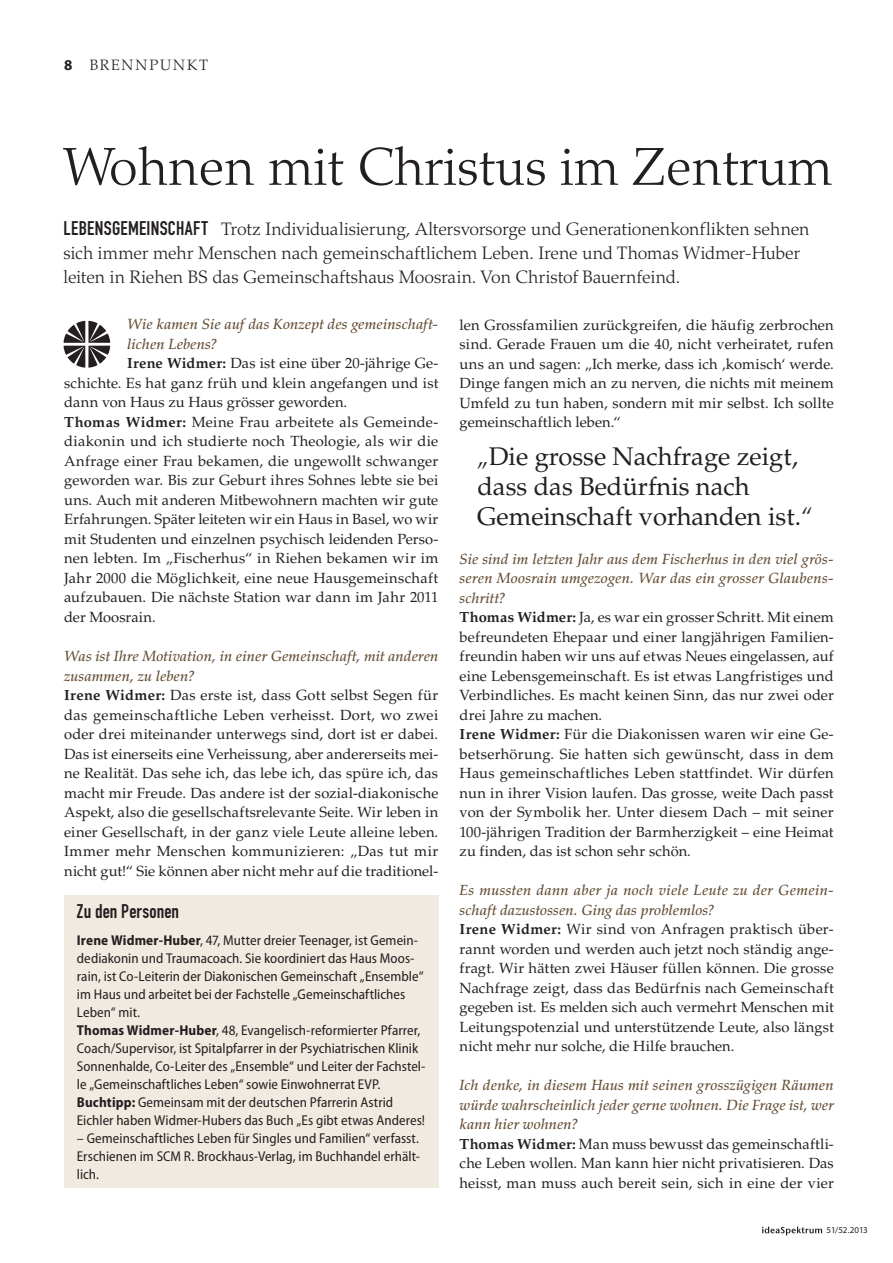
<style>
.page{position:relative;width:893px;height:1263px;background:#fff}
.page>*{position:absolute;margin:0;border:0;box-sizing:border-box;transform-origin:0 0}
.t1{font:300 53.25px "Palatino LT Std";color:#231f20}
.t2{font:25.5px/30px "Palatino LT Std";color:#231f20}
.t3{font:19.5px "DIN Engschrift Std";letter-spacing:.005em;color:#231f20}
.t4{font:300 18px/24px "Palatino LT Std";color:#231f20}
.t5{font:300 15px "Palatino LT Std";letter-spacing:.13em;color:#231f20}
.t6{font:14.7px/19.5px "Palatino LT Std";letter-spacing:.01em;color:#231f20}
.t7{font:italic 500 14.7px "Palatino LT Std";letter-spacing:.005em;color:#654e36}
.t8{font:semi-condensed 14.25px/18px "Myriad Pro";color:#231f20}
.t9{font:9px "Myriad Pro";letter-spacing:-.025em;color:#231f20}
.s1{font-family:"Myriad Pro";font-weight:700}
.s2{font-family:"DIN Engschrift Std";font-weight:400;font-size:19.5px}
.s3{font-weight:700}
.s4{font-weight:500;font-style:italic;color:#654e36}
.s5{font-weight:300}
</style>
<div class="page">
<svg style="left:762px;top:1226px;width:60px;height:9px"></svg>
<svg style="left:64px;top:321px;width:46px;height:47px"></svg>
<div style="left:64px;top:895px;width:374px;height:292px;background:#f0eae1"></div>
<p class="t5" style="left:64px;top:56px;width:145px"><span class="s1">8</span> BRENNPUNKT</p>
<p class="t1" style="left:64px;top:136px;width:770px">Wohnen mit Christus im Zentrum</p>
<p class="t4" style="left:64px;top:217px;width:747px"><span class="s2">LEBENSGEMEINSCHAFT</span> Trotz Individualisierung, Altersvorsorge und Generationenkonflikten sehnen sich immer mehr Menschen nach gemeinschaftlichem Leben. Irene und Thomas Widmer-Huber leiten in Riehen BS das Gemeinschaftshaus Moosrain. Von Christof Bauernfeind.</p>
<p class="t7" style="left:127px;top:316px;width:313px">Wie kamen Sie auf das Konzept des gemeinschaft-</p>
<p class="t7" style="left:127px;top:335px;width:91px">lichen Lebens?</p>
<p class="t6" style="left:127px;top:354px;width:313px"><span class="s3">Irene Widmer:</span> Das ist eine über 20-jährige Ge-</p>
<p class="t6" style="left:64px;top:373px;width:376px">schichte. Es hat ganz früh und klein angefangen und ist</p>
<p class="t6" style="left:64px;top:393px;width:285px">dann von Haus zu Haus grösser geworden.</p>
<p class="t6" style="left:64px;top:412px;width:376px"><span class="s3">Thomas Widmer:</span> Meine Frau arbeitete als Gemeinde-</p>
<p class="t6" style="left:64px;top:432px;width:376px">diakonin und ich studierte noch Theologie, als wir die</p>
<p class="t6" style="left:64px;top:451px;width:376px">Anfrage einer Frau bekamen, die ungewollt schwanger</p>
<p class="t6" style="left:64px;top:471px;width:376px">geworden war. Bis zur Geburt ihres Sohnes lebte sie bei</p>
<p class="t6" style="left:64px;top:490px;width:376px">uns. Auch mit anderen Mitbewohnern machten wir gute</p>
<p class="t6" style="left:64px;top:510px;width:376px">Erfahrungen. Später leiteten wir ein Haus in Basel, wo wir</p>
<p class="t6" style="left:64px;top:529px;width:376px">mit Studenten und einzelnen psychisch leidenden Perso-</p>
<p class="t6" style="left:64px;top:549px;width:376px">nen lebten. Im „Fischerhus“ in Riehen bekamen wir im</p>
<p class="t6" style="left:64px;top:568px;width:376px">Jahr 2000 die Möglichkeit, eine neue Hausgemeinschaft</p>
<p class="t6" style="left:64px;top:588px;width:376px">aufzubauen. Die nächste Station war dann im Jahr 2011</p>
<p class="t6" style="left:64px;top:607px;width:93px">der Moosrain.</p>
<p class="t6" style="left:64px;top:646px;width:376px"><span class="s4">Was ist Ihre Motivation, in einer Gemeinschaft, mit anderen zusammen, zu leben?<br></span><span class="s3">Irene Widmer:</span> Das erste ist, dass Gott selbst Segen für das gemeinschaftliche Leben verheisst. Dort, wo zwei oder drei miteinander unterwegs sind, dort ist er dabei.<br>Das ist einerseits eine Verheissung, aber andererseits mei&shy;ne Realität. Das sehe ich, das lebe ich, das spüre ich, das macht mir Freude. Das andere ist der sozial-diakonische Aspekt, also die gesellschaftsrelevante Seite. Wir leben in einer Gesellschaft, in der ganz viele Leute alleine leben.<br>Immer mehr Menschen kommunizieren: „Das tut mir nicht gut!“ Sie können aber nicht mehr auf die traditionel-</p>
<p class="t3" style="left:77px;top:900px;width:104px">Zu den Personen</p>
<p class="t8" style="left:77px;top:931px;width:350px"><span class="s3">Irene Widmer-Huber</span>, 47, Mutter dreier Teenager, ist Gemein&shy;dediakonin und Traumacoach. Sie koordiniert das Haus Moos&shy;rain, ist Co-Leiterin der Diakonischen Gemeinschaft „Ensemble“ im Haus und arbeitet bei der Fachstelle „Gemeinschaftliches Leben“ mit.<br><span class="s3">Thomas Widmer-Huber</span>, 48, Evangelisch-reformierter Pfarrer, Coach/Supervisor, ist Spitalpfarrer in der Psychiatrischen Klinik Sonnenhalde, Co-Leiter des „Ensemble“ und Leiter der Fachstel&shy;le „Gemeinschaftliches Leben“ sowie Einwohnerrat EVP.<br><span class="s3">Buchtipp:</span> Gemeinsam mit der deutschen Pfarrerin Astrid Eichler haben Widmer-Hubers das Buch „Es gibt etwas Anderes!</p>
<p class="t8" style="left:77px;top:1129px;width:345px;text-align:justify">– Gemeinschaftliches Leben für Singles und Familien“ verfasst.<br>Erschienen im SCM R. Brockhaus-Verlag, im Buchhandel erhält&shy;lich.</p>
<p class="t6" style="left:460px;top:315px;width:376px;text-align:justify">len Grossfamilien zurückgreifen, die häufig zerbrochen sind. Gerade Frauen um die 40, nicht verheiratet, rufen uns an und sagen: „Ich merke, dass ich ‚komisch‘ werde.<br>Dinge fangen mich an zu nerven, die nichts mit meinem Umfeld zu tun haben, sondern mit mir selbst. Ich sollte gemeinschaftlich leben.“</p>
<p class="t2" style="left:477px;top:442px;width:338px"><span class="s5">„</span>Die grosse Nachfrage zeigt, dass das Bedürfnis nach<br>Gemeinschaft vorhanden ist.<span class="s5">“</span></p>
<p class="t6" style="left:460px;top:549px;width:376px"><span class="s4">Sie sind im letzten Jahr aus dem Fischerhus in den viel grös&shy;seren Moosrain umgezogen. War das ein grosser Glaubens&shy;schritt?<br></span><span class="s3">Thomas Widmer:</span> Ja, es war ein grosser Schritt. Mit einem befreundeten Ehepaar und einer langjährigen Familien&shy;freundin haben wir uns auf etwas Neues eingelassen, auf eine Lebensgemeinschaft. Es ist etwas Langfristiges und Verbindliches. Es macht keinen Sinn, das nur zwei oder drei Jahre zu machen.<br><span class="s3">Irene Widmer:</span> Für die Diakonissen waren wir eine Ge&shy;betserhörung. Sie hatten sich gewünscht, dass in dem Haus gemeinschaftliches Leben stattfindet. Wir dürfen nun in ihrer Vision laufen. Das grosse, weite Dach passt von der Symbolik her. Unter diesem Dach – mit seiner 100-jährigen Tradition der Barmherzigkeit – eine Heimat zu finden, das ist schon sehr schön.</p>
<p class="t6" style="left:460px;top:881px;width:376px"><span class="s4">Es mussten dann aber ja noch viele Leute zu der Gemein&shy;schaft dazustossen. Ging das problemlos?<br></span><span class="s3">Irene Widmer:</span> Wir sind von Anfragen praktisch über&shy;rannt worden und werden auch jetzt noch ständig ange&shy;fragt. Wir hätten zwei Häuser füllen können. Die grosse Nachfrage zeigt, dass das Bedürfnis nach Gemeinschaft gegeben ist. Es melden sich auch vermehrt Menschen mit Leitungspotenzial und unterstützende Leute, also längst nicht mehr nur solche, die Hilfe brauchen.</p>
<p class="t6" style="left:460px;top:1076px;width:376px"><span class="s4">Ich denke, in diesem Haus mit seinen grosszügigen Räumen würde wahrscheinlich jeder gerne wohnen. Die Frage ist, wer kann hier wohnen?<br></span><span class="s3">Thomas Widmer:</span> Man muss bewusst das gemeinschaftli&shy;che Leben wollen. Man kann hier nicht privatisieren. Das heisst, man muss auch bereit sein, sich in eine der vier</p>
<p class="t9" style="left:827px;top:1225px;width:43px">51/52.2013</p>
</div>
